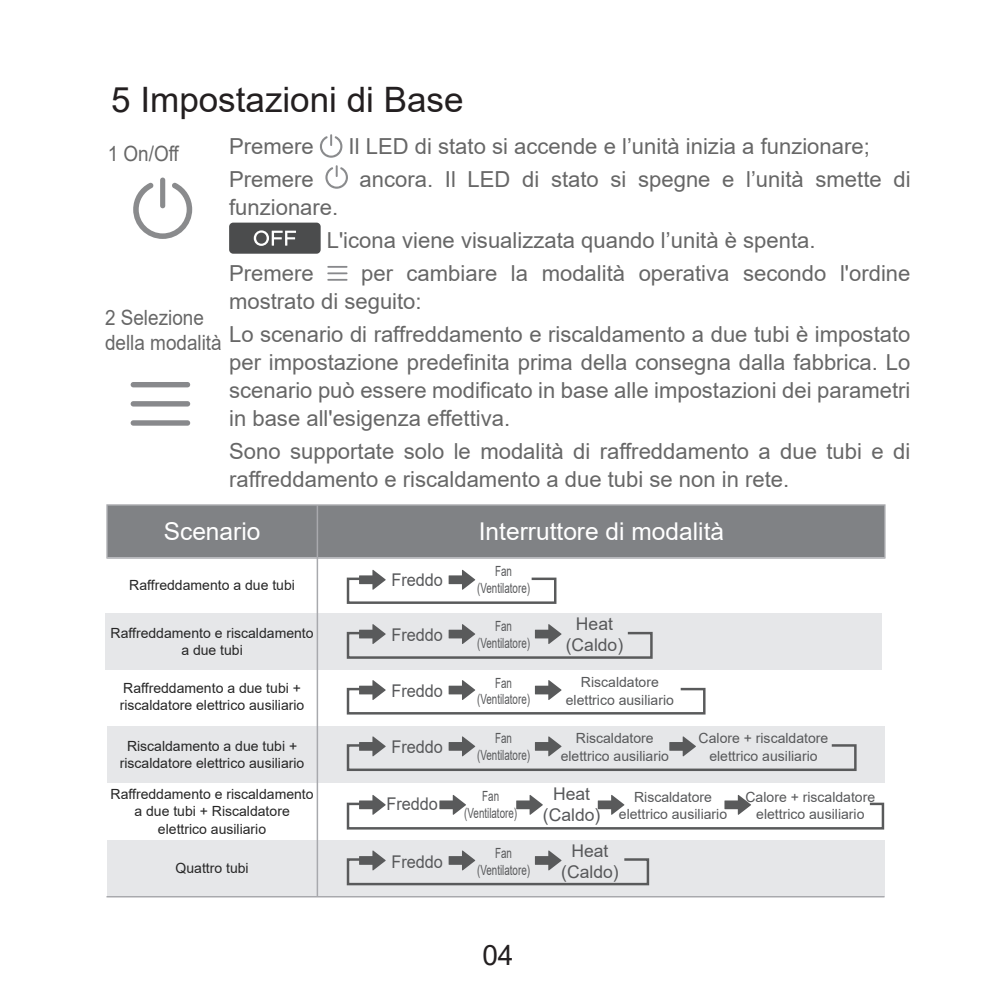
<style>
.page{position:relative;width:993px;height:993px;background:#fff}
.page>*{position:absolute;margin:0;border:0;box-sizing:border-box;transform-origin:0 0}
.t1{font:35px "Arial";color:#231f20}
.t2{font:28px "Arial";color:#231f20}
.t3{font:24.5px "Arial";color:#fff}
.t4{font:22.05px/28px "Arial";color:#676767}
.t5{font:21px/25.2px "Arial";color:#676767;scale:.9 1}
.t6{font:17.5px "Arial";color:#57585a;scale:.93 1}
.t7{font:17.5px/21px "Arial";color:#57585a;text-align:center}
.t8{font:14px/16.8px "Arial";color:#262626;text-align:center}
.t9{font:14px/17.5px "Arial";color:#57585a;text-align:center}
.t10{font:14px/16.8px "Arial";color:#57585a;text-align:center;scale:.7 1}
</style>
<div class="page">
<div style="left:107px;top:839px;width:777px;height:57px;background:#e6e7e9"></div>
<div style="left:107px;top:726px;width:777px;height:56px;background:#e6e7e9"></div>
<div style="left:105px;top:613px;width:776px;height:56px;background:#e6e7e9"></div>
<div style="left:107px;top:505px;width:777px;height:52px;background:#808285"></div>
<svg style="left:320px;top:134px;width:22px;height:24px"></svg>
<svg style="left:325px;top:165px;width:23px;height:24px"></svg>
<svg style="left:229px;top:222px;width:91px;height:31px;background:#5e5f60"></svg>
<svg style="left:327px;top:279px;width:20px;height:1px"></svg>
<hr style="left:327px;top:272px;width:20px;height:2px;background:#88898c">
<hr style="left:327px;top:266px;width:20px;height:2px;background:#88898c">
<div style="left:131px;top:420px;width:59px;height:5px;background:#88898c;border-radius:3px"></div>
<div style="left:131px;top:401px;width:59px;height:5px;background:#88898c;border-radius:3px"></div>
<div style="left:131px;top:382px;width:59px;height:5px;background:#88898c;border-radius:3px"></div>
<div style="left:160px;top:177px;width:5px;height:31px;background:#8a8b8d;border-radius:3px"></div>
<svg style="left:133px;top:183px;width:59px;height:56px"></svg>
<div style="left:106px;top:504px;width:779px;height:54px;border:1px solid #a8a9ad"></div>
<hr style="left:107px;top:557px;width:777px;height:1px;background:#bcbdc0">
<svg style="left:346px;top:569px;width:211px;height:35px"></svg>
<svg style="left:346px;top:624px;width:307px;height:35px"></svg>
<svg style="left:346px;top:680px;width:360px;height:35px"></svg>
<svg style="left:346px;top:736px;width:511px;height:35px"></svg>
<svg style="left:346px;top:795px;width:539px;height:35px"></svg>
<svg style="left:346px;top:850px;width:304px;height:36px"></svg>
<hr style="left:316px;top:505px;width:2px;height:391px;background:#a8a9ad">
<hr style="left:106px;top:895px;width:778px;height:2px;background:#a8a9ad">
<p class="t1" style="left:111px;top:76px;width:354px">5 Impostazioni di Base</p>
<p class="t5" style="left:108px;top:141px;width:80px">1 On/Off</p>
<p class="t4" style="left:229px;top:132px;width:86px">Premere</p>
<p class="t4" style="left:348px;top:132px;width:522px">Il LED di stato si accende e l’unità inizia a funzionare;</p>
<p class="t4" style="left:229px;top:165px;width:86px">Premere</p>
<p class="t4" style="left:359px;top:165px;width:552px">ancora. Il LED di stato si spegne e l’unità smette di</p>
<p class="t4" style="left:229px;top:193px;width:111px">funzionare.</p>
<p class="t4" style="left:327px;top:226px;width:490px">L'icona viene visualizzata quando l’unità è spenta.</p>
<p class="t4" style="left:229px;top:259px;width:86px">Premere</p>
<p class="t4" style="left:229px;top:259px;width:682px;text-indent:132px">per cambiare la modalità operativa secondo l'ordine mostrato di seguito:</p>
<p class="t4" style="left:229px;top:320px;width:682px;text-align:justify">Lo scenario di raffreddamento e riscaldamento a due tubi è impostato per impostazione predefinita prima della consegna dalla fabbrica. Lo scenario può essere modificato in base alle impostazioni dei parametri in base all'esigenza effettiva.</p>
<p class="t4" style="left:229px;top:437px;width:682px">Sono supportate solo le modalità di raffreddamento a due tubi e di raffreddamento e riscaldamento a due tubi se non in rete.</p>
<p class="t3" style="left:164px;top:514px;width:98px">Scenario</p>
<p class="t3" style="left:478px;top:514px;width:247px">Interruttore di modalità</p>
<p class="t8" style="left:129px;top:576px;width:167px">Raffreddamento a due tubi</p>
<p class="t5" style="left:105px;top:305px;width:131px">2 Selezione della modalità</p>
<p class="t10" style="left:477px;top:562px;width:77px">Fan (Ventilatore)</p>
<p class="t10" style="left:477px;top:617px;width:77px">Fan (Ventilatore)</p>
<p class="t10" style="left:477px;top:674px;width:77px">Fan (Ventilatore)</p>
<p class="t10" style="left:477px;top:729px;width:77px">Fan (Ventilatore)</p>
<p class="t10" style="left:464px;top:787px;width:77px">Fan (Ventilatore)</p>
<p class="t10" style="left:477px;top:844px;width:77px">Fan (Ventilatore)</p>
<p class="t6" style="left:391px;top:567px;width:57px">Freddo</p>
<p class="t7" style="left:565px;top:613px;width:59px">Heat (Caldo)</p>
<p class="t6" style="left:391px;top:622px;width:57px">Freddo</p>
<p class="t8" style="left:111px;top:624px;width:204px">Raffreddamento e riscaldamento a due tubi</p>
<p class="t9" style="left:565px;top:673px;width:110px">Riscaldatore elettrico ausiliario</p>
<p class="t9" style="left:560px;top:729px;width:110px">Riscaldatore elettrico ausiliario</p>
<p class="t9" style="left:618px;top:787px;width:110px">Riscaldatore elettrico ausiliario</p>
<p class="t8" style="left:120px;top:679px;width:186px;text-align:left">Raffreddamento a due tubi + riscaldatore elettrico ausiliario</p>
<p class="t6" style="left:391px;top:678px;width:57px">Freddo</p>
<p class="t9" style="left:698px;top:729px;width:131px">Calore + riscaldatore elettrico ausiliario</p>
<p class="t9" style="left:745px;top:787px;width:131px">Calore + riscaldatore elettrico ausiliario</p>
<p class="t6" style="left:391px;top:734px;width:57px">Freddo</p>
<p class="t8" style="left:120px;top:737px;width:186px">Riscaldamento a due tubi + riscaldatore elettrico ausiliario</p>
<p class="t7" style="left:542px;top:782px;width:59px">Heat (Caldo)</p>
<p class="t7" style="left:561px;top:840px;width:59px">Heat (Caldo)</p>
<p class="t8" style="left:111px;top:784px;width:204px">Raffreddamento e riscaldamento a due tubi + Riscaldatore elettrico ausiliario</p>
<p class="t6" style="left:386px;top:791px;width:57px">Freddo</p>
<p class="t6" style="left:391px;top:849px;width:57px">Freddo</p>
<p class="t8" style="left:175px;top:858px;width:75px">Quattro tubi</p>
<p class="t2" style="left:482px;top:935px;width:33px">04</p>
</div>
